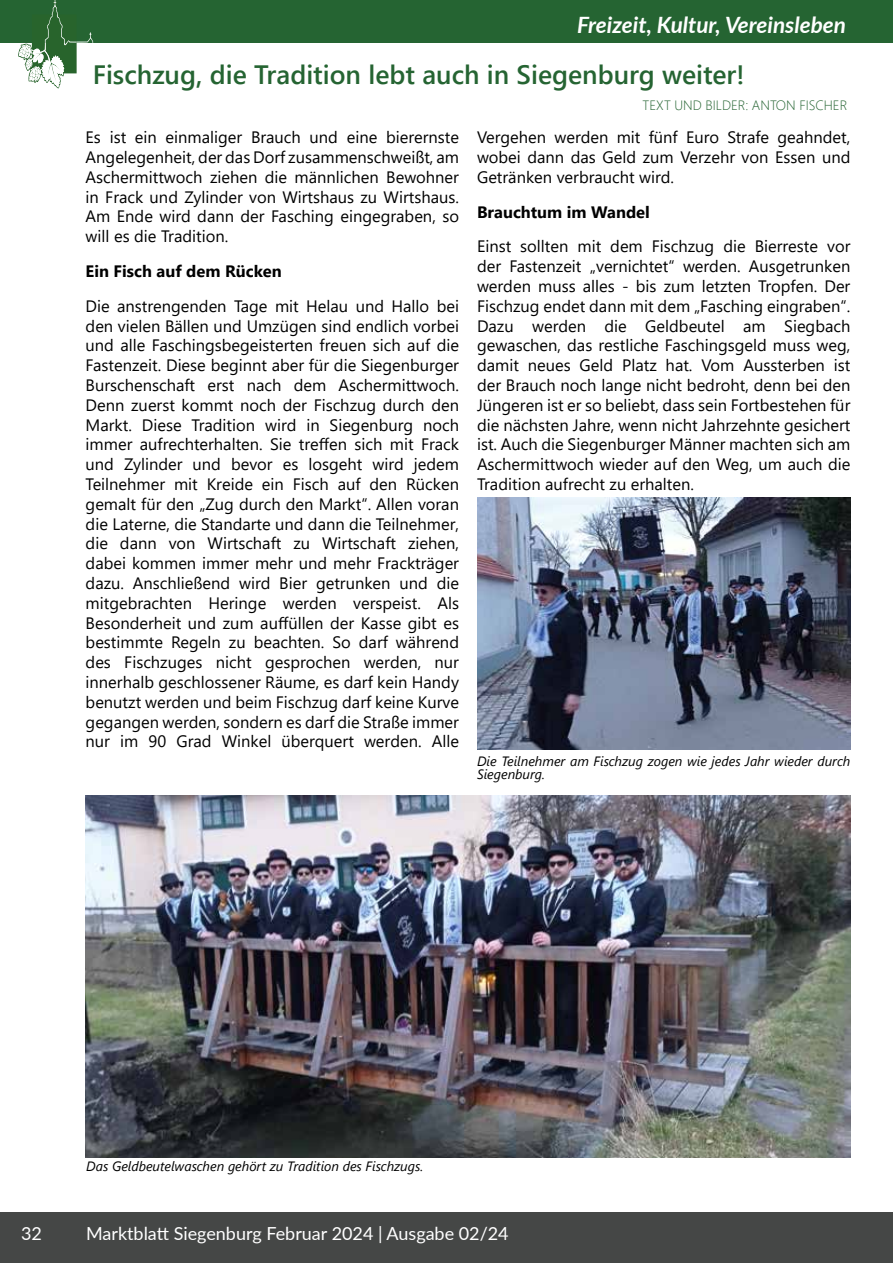
<style>
.page{position:relative;width:893px;height:1263px;background:#fff}
.page>*{position:absolute;margin:0;border:0;box-sizing:border-box;transform-origin:0 0}
.t1{font:600 26.55px "Segoe UI";color:#256432}
.t2{font:italic 700 22.5px "Lato";color:#fff}
.t3{font:18px "Lato";color:#fff}
.t4{font:16.5px/19.8px "Segoe UI";color:#000;text-align:justify}
.t5{font:700 16.5px "Segoe UI";color:#000}
.t6{font:italic 13.5px/13.5px "Segoe UI";color:#000}
.t7{font:300 13.5px "Segoe UI";color:#256432}
</style>
<div class="page">
<div style="left:0;top:0;width:893px;height:43px;background:#256432"></div>
<svg style="left:18px;top:0;width:76px;height:89px"></svg>
<div style="left:0;top:1212px;width:893px;height:51px;background:#454746"></div>
<img style="left:477px;top:497px;width:373px;height:252px">
<img style="left:86px;top:796px;width:764px;height:361px">
<h2 class="t2" style="left:577px;top:9px;width:270px">Freizeit, Kultur, Vereinsleben</h2>
<h1 class="t1" style="left:93px;top:49px;width:653px">Fischzug, die Tradition lebt auch in Siegenburg weiter!</h1>
<p class="t4" style="left:86px;top:126px;width:375px">Es ist ein einmaliger Brauch und eine bierernste Angelegenheit, der das Dorf zusammenschweißt, am Aschermittwoch ziehen die männlichen Bewohner in Frack und Zylinder von Wirtshaus zu Wirtshaus.<br>Am Ende wird dann der Fasching eingegraben, so will es die Tradition.</p>
<p class="t5" style="left:86px;top:255px;width:198px">Ein Fisch auf dem Rücken</p>
<p class="t4" style="left:86px;top:294px;width:375px">Die anstrengenden Tage mit Helau und Hallo bei den vielen Bällen und Umzügen sind endlich vorbei und alle Faschingsbegeisterten freuen sich auf die Fastenzeit. Diese beginnt aber für die Siegenburger Burschenschaft erst nach dem Aschermittwoch.<br>Denn zuerst kommt noch der Fischzug durch den Markt. Diese Tradition wird in Siegenburg noch immer aufrechterhalten. Sie treffen sich mit Frack und Zylinder und bevor es losgeht wird jedem Teilnehmer mit Kreide ein Fisch auf den Rücken gemalt für den „Zug durch den Markt“. Allen voran die Laterne, die Standarte und dann die Teilnehmer, die dann von Wirtschaft zu Wirtschaft ziehen, dabei kommen immer mehr und mehr Frackträger dazu. Anschließend wird Bier getrunken und die mitgebrachten Heringe werden verspeist. Als Besonderheit und zum auffüllen der Kasse gibt es bestimmte Regeln zu beachten. So darf während des Fischzuges nicht gesprochen werden, nur innerhalb geschlossener Räume, es darf kein Handy benutzt werden und beim Fischzug darf keine Kurve gegangen werden, sondern es darf die Straße immer nur im 90 Grad Winkel überquert werden. Alle</p>
<p class="t7" style="left:642px;top:92px;width:206px">TEXT UND BILDER: ANTON FISCHER</p>
<p class="t4" style="left:477px;top:126px;width:375px">Vergehen werden mit fünf Euro Strafe geahndet, wobei dann das Geld zum Verzehr von Essen und Getränken verbraucht wird.</p>
<p class="t5" style="left:477px;top:196px;width:174px">Brauchtum im Wandel</p>
<p class="t4" style="left:477px;top:235px;width:375px">Einst sollten mit dem Fischzug die Bierreste vor der Fastenzeit „vernichtet“ werden. Ausgetrunken werden muss alles - bis zum letzten Tropfen. Der Fischzug endet dann mit dem „Fasching eingraben“.<br>Dazu werden die Geldbeutel am Siegbach gewaschen, das restliche Faschingsgeld muss weg, damit neues Geld Platz hat. Vom Aussterben ist der Brauch noch lange nicht bedroht, denn bei den Jüngeren ist er so beliebt, dass sein Fortbestehen für die nächsten Jahre, wenn nicht Jahrzehnte gesichert ist. Auch die Siegenburger Männer machten sich am Aschermittwoch wieder auf den Weg, um auch die Tradition aufrecht zu erhalten.</p>
<p class="t6" style="left:477px;top:752px;width:375px">Die Teilnehmer am Fischzug zogen wie jedes Jahr wieder durch<br>Siegenburg.</p>
<p class="t6" style="left:86px;top:1157px;width:339px">Das Geldbeutelwaschen gehört zu Tradition des Fischzugs.</p>
<p class="t3" style="left:21px;top:1220px;width:22px">32</p>
<p class="t3" style="left:86px;top:1220px;width:424px">Marktblatt Siegenburg Februar 2024 | Ausgabe 02/24</p>
</div>
